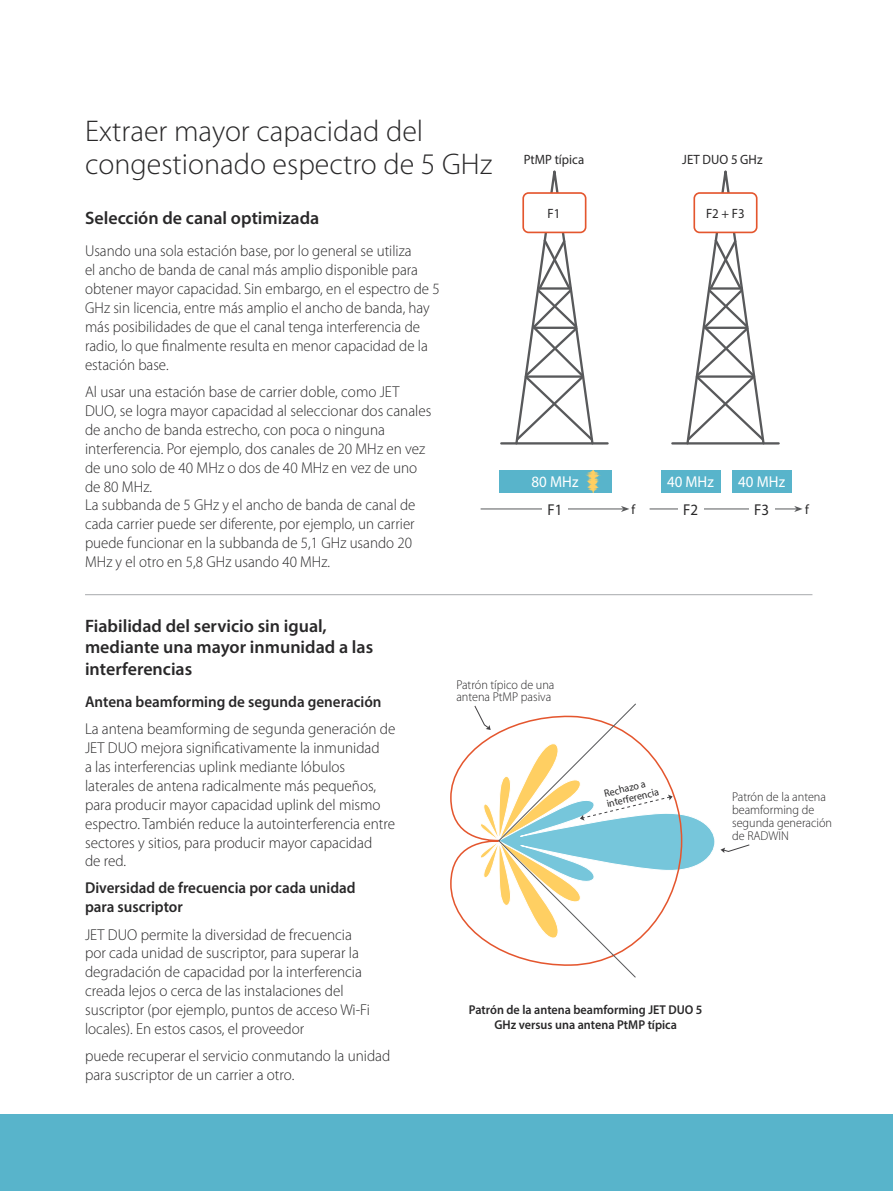
<style>
.page{position:relative;width:893px;height:1191px;background:#fff}
.page>*{position:absolute;margin:0;border:0;box-sizing:border-box;transform-origin:0 0}
.t1{font:300 30px/33px "Myriad Pro";color:#292829}
.t2{font:600 18px/21.6px "Myriad Pro";color:#292829}
.t3{font:300 15.75px/18.9px "Myriad Pro";color:#292829;scale:.96 1}
.t4{font:300 15.75px/18.9px "Myriad Pro";color:#292829;scale:.95 1}
.t5{font:600 15.75px/18.9px "Myriad Pro";color:#292829;scale:.96 1}
.t6{font:15.75px "Myriad Pro";color:#fff;scale:.95 1}
.t7{font:15.75px "Myriad Pro";color:#292829;scale:.95 1}
.t8{font:13.5px "Myriad Pro";color:#292829;scale:.95 1}
.t9{font:300 12.9px/12.8px "Myriad Pro";color:#292829;scale:.95 1}
.t10{font:600 12.9px/15.5px "Myriad Pro";color:#292829;text-align:center;scale:.95 1}
.t11{font:10.5px/10.5px "Myriad Pro";color:#292829;scale:.96 1}
</style>
<div class="page">
<hr style="left:672px;top:442px;width:107px;height:2px;background:#58595b">
<svg style="left:685px;top:170px;width:81px;height:275px"></svg>
<hr style="left:709px;top:287px;width:33px;height:3px;background:#58595b">
<div style="left:694px;top:193px;width:63px;height:39px;background:#fff;border-radius:5px"></div>
<div style="left:693px;top:192px;width:64px;height:41px;border:2px solid #e4562e;border-radius:5px"></div>
<div style="left:0;top:1114px;width:893px;height:77px;background:#58b4cb"></div>
<hr style="left:481px;top:508px;width:142px;height:1px;background:#58595b">
<svg style="left:621px;top:506px;width:8px;height:6px"></svg>
<hr style="left:650px;top:508px;width:147px;height:1px;background:#58595b">
<svg style="left:794px;top:506px;width:9px;height:6px"></svg>
<hr style="left:85px;top:594px;width:727px;height:1px;background:#a7a9ac">
<svg style="left:450px;top:749px;width:24px;height:184px"></svg>
<svg style="left:474px;top:703px;width:276px;height:275px"></svg>
<hr style="left:501px;top:442px;width:107px;height:2px;background:#58595b">
<svg style="left:514px;top:170px;width:81px;height:275px"></svg>
<hr style="left:538px;top:287px;width:33px;height:3px;background:#58595b">
<div style="left:523px;top:193px;width:63px;height:39px;background:#fff;border-radius:5px"></div>
<div style="left:522px;top:192px;width:64px;height:41px;border:2px solid #e4562e;border-radius:5px"></div>
<div style="left:542px;top:503px;width:26px;height:12px;background:#fff"></div>
<div style="left:499px;top:470px;width:112px;height:22px;background:#58b4cb"></div>
<svg style="left:585px;top:470px;width:16px;height:22px"></svg>
<div style="left:661px;top:470px;width:59px;height:22px;background:#58b4cb"></div>
<div style="left:678px;top:503px;width:25px;height:12px;background:#fff"></div>
<div style="left:749px;top:503px;width:25px;height:12px;background:#fff"></div>
<div style="left:732px;top:470px;width:59px;height:22px;background:#58b4cb"></div>
<h1 class="t1" style="left:85px;top:114px;width:409px">Extraer mayor capacidad del congestionado espectro de 5 GHz</h1>
<p class="t2" style="left:85px;top:207px;width:236px">Selección de canal optimizada</p>
<p class="t4" style="left:85px;top:241px;width:375px">Usando una sola estación base, por lo general se utiliza<br>el ancho de banda de canal más amplio disponible para obtener mayor capacidad. Sin embargo, en el espectro de 5<br>GHz sin licencia, entre más amplio el ancho de banda, hay más posibilidades de que el canal tenga interferencia de radio, lo que finalmente resulta en menor capacidad de la estación base.</p>
<p class="t3" style="left:85px;top:382px;width:362px">Al usar una estación base de carrier doble, como JET DUO, se logra mayor capacidad al seleccionar dos canales de ancho de banda estrecho, con poca o ninguna interferencia. Por ejemplo, dos canales de 20 MHz en vez de uno solo de 40 MHz o dos de 40 MHz en vez de uno de 80 MHz.<br>La subbanda de 5 GHz y el ancho de banda de canal de cada carrier puede ser diferente, por ejemplo, un carrier puede funcionar en la subbanda de 5,1 GHz usando 20<br>MHz y el otro en 5,8 GHz usando 40 MHz.</p>
<p class="t8" style="left:524px;top:151px;width:65px">PtMP típica</p>
<p class="t8" style="left:682px;top:151px;width:86px">JET DUO 5 GHz</p>
<p class="t8" style="left:547px;top:205px;width:15px">F1</p>
<p class="t8" style="left:706px;top:205px;width:42px">F2 + F3</p>
<p class="t6" style="left:532px;top:472px;width:51px">80 MHz</p>
<p class="t6" style="left:667px;top:472px;width:51px">40 MHz</p>
<p class="t7" style="left:683px;top:500px;width:17px">F2</p>
<p class="t7" style="left:754px;top:500px;width:17px">F3</p>
<p class="t6" style="left:738px;top:472px;width:51px">40 MHz</p>
<p class="t7" style="left:547px;top:500px;width:17px">F1</p>
<p class="t8" style="left:631px;top:501px;width:5px">f</p>
<p class="t8" style="left:805px;top:501px;width:5px">f</p>
<p class="t2" style="left:85px;top:614px;width:290px">Fiabilidad del servicio sin igual, mediante una mayor inmunidad a las interferencias</p>
<p class="t5" style="left:85px;top:691px;width:310px">Antena beamforming de segunda generación</p>
<p class="t3" style="left:85px;top:719px;width:325px">La antena beamforming de segunda generación de JET DUO mejora significativamente la inmunidad<br>a las interferencias uplink mediante lóbulos laterales de antena radicalmente más pequeños, para producir mayor capacidad uplink del mismo espectro. También reduce la autointerferencia entre sectores y sitios, para producir mayor capacidad<br>de red.</p>
<p class="t5" style="left:85px;top:878px;width:283px">Diversidad de frecuencia por cada unidad para suscriptor</p>
<p class="t3" style="left:85px;top:924px;width:298px">JET DUO permite la diversidad de frecuencia por cada unidad de suscriptor, para superar la degradación de capacidad por la interferencia creada lejos o cerca de las instalaciones del suscriptor (por ejemplo, puntos de acceso Wi-Fi locales). En estos casos, el proveedor</p>
<p class="t3" style="left:85px;top:1046px;width:319px">puede recuperar el servicio conmutando la unidad para suscriptor de un carrier a otro.</p>
<p class="t9" style="left:456px;top:678px;width:105px">Patrón típico de una antena PtMP pasiva</p>
<p class="t11" style="left:603px;top:788px;width:57px;rotate:-14deg">Rechazo a interferencia</p>
<p class="t9" style="left:732px;top:790px;width:107px">Patrón de la antena beamforming de segunda generación de RADWIN</p>
<p class="t10" style="left:469px;top:1001px;width:247px">Patrón de la antena beamforming JET DUO 5<br>GHz versus una antena PtMP típica</p>
</div>
